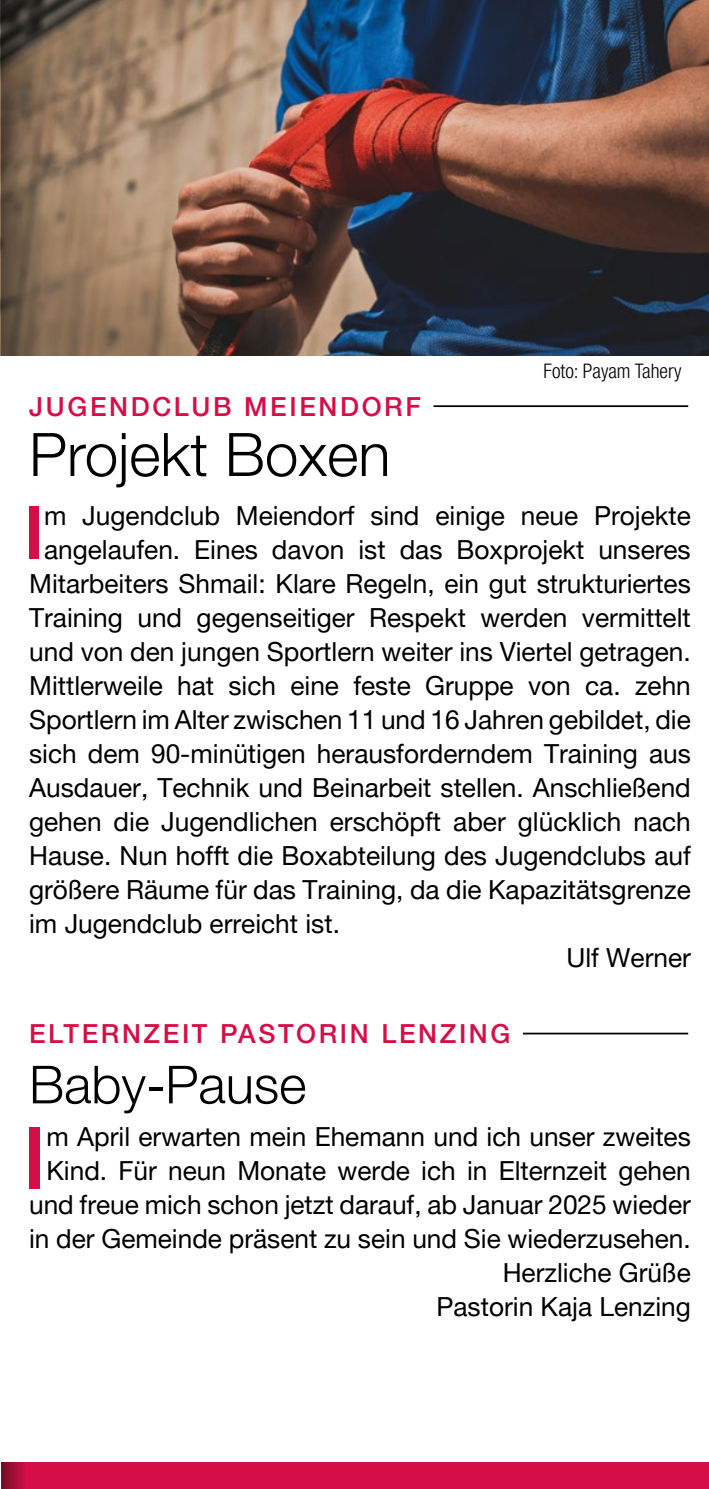
<style>
.page{position:relative;width:709px;height:1489px;background:#fff}
.page>*{position:absolute;margin:0;border:0;box-sizing:border-box;transform-origin:0 0}
.t1{font:500 85.75px "Helvetica Neue LT Pro";color:#d60e47}
.t2{font:500 73.75px "Helvetica Neue LT Pro";color:#d60e47}
.t3{font:300 60px "Helvetica Neue LT Pro";color:#000}
.t4{font:300 52.5px "Helvetica Neue LT Pro";color:#000}
.t5{font:26.25px/34px "Helvetica Neue LT Pro";color:#000;text-align:right}
.t6{font:500 26.25px "Helvetica Neue LT Pro";letter-spacing:.1em;color:#d60e47}
.t7{font:300 condensed 20px "Helvetica Neue LT Pro";color:#000}
</style>
<div class="page">
<img style="left:0;top:0;width:709px;height:356px">
<hr style="left:433px;top:405px;width:255px;height:2px;background:#000">
<svg style="left:1px;top:0;width:42px;height:355px;background:#635242"></svg>
<div style="left:1px;top:1461px;width:708px;height:27px;background:#d60e47"></div>
<svg style="left:1px;top:1461px;width:25px;height:27px"></svg>
<hr style="left:523px;top:1032px;width:165px;height:2px;background:#000">
<p class="t7" style="left:543px;top:359px;width:139px">Foto: Payam Tahery</p>
<p class="t6" style="left:29px;top:391px;width:393px">JUGENDCLUB MEIENDORF</p>
<h3 class="t3" style="left:29px;top:418px;width:363px">Projekt Boxen</h3>
<h2 class="t2" style="left:23px;top:488px;width:22px">I</h2>
<p class="t5" style="left:44px;top:498px;width:648px">m Jugendclub Meiendorf sind einige neue Projekte</p>
<p class="t5" style="left:44px;top:532px;width:648px">angelaufen. Eines davon ist das Boxprojekt unseres</p>
<p class="t5" style="left:29px;top:566px;width:663px">Mitarbeiters Shmail: Klare Regeln, ein gut strukturiertes</p>
<p class="t5" style="left:29px;top:600px;width:663px">Training und gegenseitiger Respekt werden vermittelt</p>
<p class="t5" style="left:29px;top:634px;width:663px">und von den jungen Sportlern weiter ins Viertel getragen.</p>
<p class="t5" style="left:29px;top:668px;width:663px">Mittlerweile hat sich eine feste Gruppe von ca. zehn</p>
<p class="t5" style="left:29px;top:702px;width:663px">Sportlern im Alter zwischen 11 und 16 Jahren gebildet, die</p>
<p class="t5" style="left:29px;top:736px;width:663px">sich dem 90-minütigen herausforderndem Training aus</p>
<p class="t5" style="left:29px;top:770px;width:663px">Ausdauer, Technik und Beinarbeit stellen. Anschließend</p>
<p class="t5" style="left:29px;top:804px;width:663px">gehen die Jugendlichen erschöpft aber glücklich nach</p>
<p class="t5" style="left:29px;top:838px;width:663px">Hause. Nun hofft die Boxabteilung des Jugendclubs auf</p>
<p class="t5" style="left:29px;top:872px;width:663px">größere Räume für das Training, da die Kapazitätsgrenze</p>
<p class="t5" style="left:29px;top:906px;width:312px">im Jugendclub erreicht ist.</p>
<p class="t5" style="left:566px;top:940px;width:126px">Ulf Werner</p>
<p class="t6" style="left:29px;top:1018px;width:483px">ELTERNZEIT PASTORIN LENZING</p>
<h3 class="t4" style="left:29px;top:1052px;width:279px">Baby-Pause</h3>
<h1 class="t1" style="left:23px;top:1106px;width:25px">I</h1>
<p class="t5" style="left:29px;top:1118px;width:663px">m April erwarten mein Ehemann und ich unser zweites Kind. Für neun Monate werde ich in Elternzeit gehen und freue mich schon jetzt darauf, ab Januar 2025 wieder in der Gemeinde präsent zu sein und Sie wiederzusehen.<br>Herzliche Grüße<br>Pastorin Kaja Lenzing</p>
</div>
